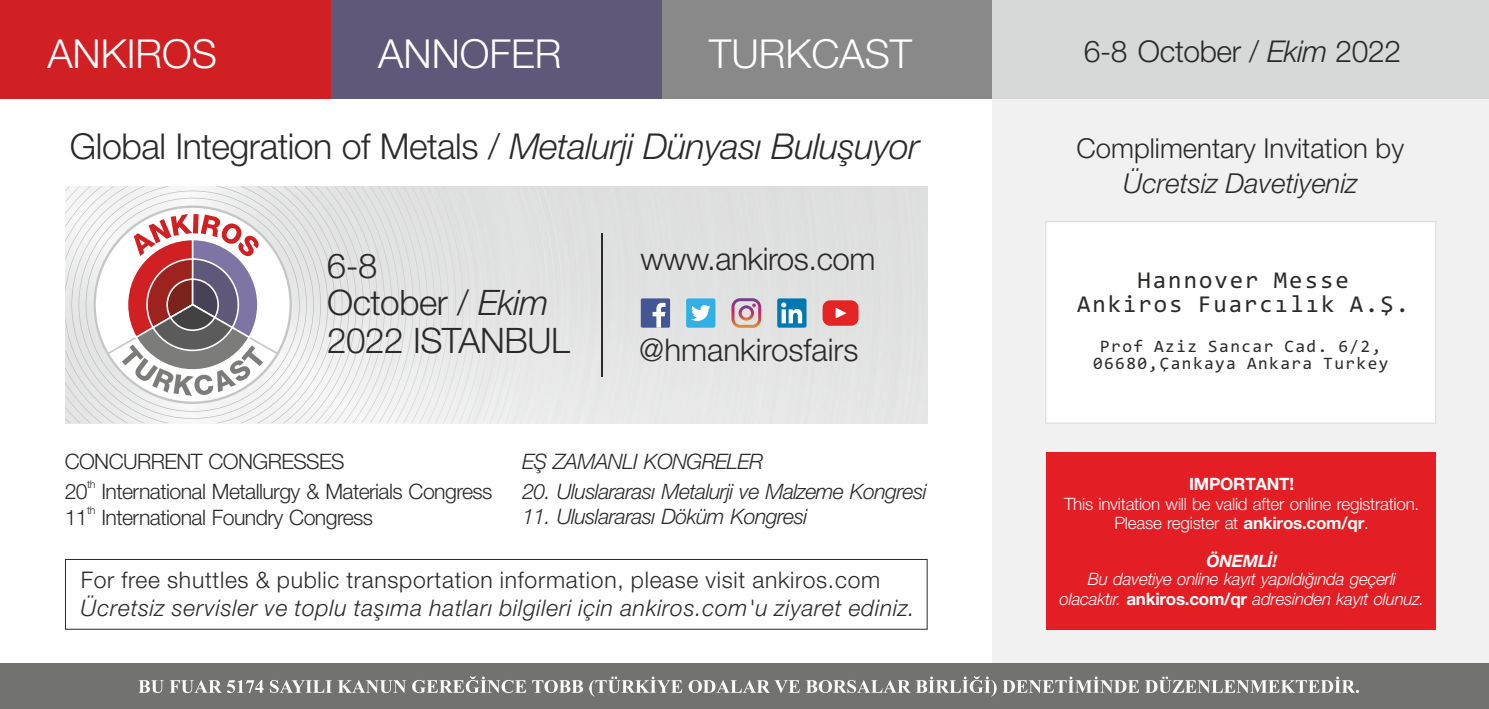
<style>
.page{position:relative;width:1489px;height:709px;background:#fff}
.page>*{position:absolute;margin:0;border:0;box-sizing:border-box;transform-origin:0 0}
.t1{font:300 40px "Helvetica Neue LT Pro";color:#fefefe}
.t2{font:300 35.75px "Helvetica Neue LT Pro";letter-spacing:-.015em;color:#2b2a29}
.t3{font:300 35px/38.2px "Helvetica Neue LT Pro";letter-spacing:-.015em;color:#2b2a29}
.t4{font:300 34.25px "Helvetica Neue LT Pro";color:#2b2a29}
.t5{font:300 31.25px "Helvetica Neue LT Pro";color:#2b2a29}
.t6{font:300 30px "Helvetica Neue LT Pro";letter-spacing:-.015em;color:#2b2a29}
.t7{font:300 27.5px "Helvetica Neue LT Pro";color:#2b2a29}
.t8{font:italic 300 27.5px "Helvetica Neue LT Pro";color:#2b2a29}
.t9{font:24.25px/24.2px "Consolas";letter-spacing:.085em;color:#2b2a29;text-align:center}
.t10{font:italic 300 23px "Helvetica Neue LT Pro";letter-spacing:.03em;color:#2b2a29}
.t11{font:300 23px "Helvetica Neue LT Pro";letter-spacing:.03em;color:#2b2a29}
.t12{font:300 21.25px "Helvetica Neue LT Pro";letter-spacing:-.03em;color:#2b2a29}
.t13{font:italic 300 21.25px "Helvetica Neue LT Pro";letter-spacing:-.03em;color:#2b2a29}
.t14{font:17.5px/17.5px "Consolas";letter-spacing:.085em;color:#2b2a29;text-align:center}
.t15{font:italic 300 17px/19.2px "Helvetica Neue LT Pro";letter-spacing:-.015em;color:#fefefe;text-align:center}
.t16{font:300 17px/19.2px "Helvetica Neue LT Pro";letter-spacing:-.015em;color:#fefefe;text-align:center}
.t17{font:700 17px "Helvetica Neue LT Pro";letter-spacing:-.015em;color:#fefefe}
.t18{font:italic 700 17px "Helvetica Neue LT Pro";letter-spacing:-.015em;color:#fefefe}
.t19{font:300 10.75px "Helvetica Neue LT Pro";color:#2b2a29}
.s1{font-style:italic}
.s2{font-weight:700}
.s3{font-weight:700;font-style:normal}
</style>
<div class="page">
<div style="left:992px;top:0;width:496px;height:709px;background:#f1f1f1"></div>
<div style="left:0;top:663px;width:1488px;height:46px;background:#727271"></div>
<div style="left:661px;top:0;width:331px;height:99px;background:#898989"></div>
<div style="left:0;top:0;width:331px;height:99px;background:#d12023"></div>
<div style="left:331px;top:0;width:330px;height:99px;background:#5f5879"></div>
<div style="left:992px;top:0;width:496px;height:99px;background:#d7d8d8"></div>
<svg style="left:138px;top:676px;width:1000px;height:20px"></svg>
<svg style="left:1145px;top:676px;width:213px;height:17px"></svg>
<div style="left:1045px;top:452px;width:390px;height:177px;background:#e31e24"></div>
<svg style="left:65px;top:559px;width:862px;height:70px"></svg>
<img style="left:385px;top:186px;width:542px;height:237px">
<svg style="left:65px;top:186px;width:320px;height:237px"></svg>
<div style="left:640px;top:298px;width:30px;height:30px;background:#435796;border-radius:2px"></div>
<svg style="left:652px;top:303px;width:13px;height:25px"></svg>
<div style="left:777px;top:298px;width:29px;height:30px;background:#0078b4;border-radius:2px"></div>
<svg style="left:781px;top:302px;width:21px;height:21px"></svg>
<svg style="left:731px;top:298px;width:30px;height:30px"></svg>
<svg style="left:822px;top:300px;width:36px;height:26px"></svg>
<div style="left:686px;top:298px;width:29px;height:30px;background:#32b0e5;border-radius:2px"></div>
<svg style="left:691px;top:305px;width:19px;height:16px"></svg>
<hr style="left:601px;top:233px;width:2px;height:144px;background:#2b2a29">
<div style="left:1045px;top:221px;width:391px;height:203px;background:#fefefe"></div>
<svg style="left:93px;top:205px;width:199px;height:199px"></svg>
<h1 class="t1" style="left:47px;top:39px;width:171px">ANKIROS</h1>
<h1 class="t1" style="left:378px;top:39px;width:185px">ANNOFER</h1>
<h1 class="t1" style="left:709px;top:39px;width:205px">TURKCAST</h1>
<h3 class="t6" style="left:1083px;top:40px;width:319px">6-8 October / <span class="s1">Ekim</span> 2022</h3>
<h2 class="t2" style="left:70px;top:134px;width:851px">Global Integration of Metals / <span class="s1">Metalurji Dünyası Buluşuyor</span></h2>
<h3 class="t4" style="left:327px;top:253px;width:52px">6-8</h3>
<h3 class="t3" style="left:327px;top:288px;width:244px">October / <span class="s1">Ekim<br></span>2022 ISTANBUL</h3>
<h3 class="t5" style="left:640px;top:248px;width:236px">www.ankiros.com</h3>
<h3 class="t5" style="left:639px;top:339px;width:221px">@hmankirosfairs</h3>
<p class="t12" style="left:65px;top:454px;width:281px">CONCURRENT CONGRESSES</p>
<p class="t19" style="left:87px;top:480px;width:10px">th</p>
<p class="t12" style="left:65px;top:484px;width:429px">20 International Metallurgy &amp; Materials Congress</p>
<p class="t19" style="left:87px;top:506px;width:10px">th</p>
<p class="t12" style="left:65px;top:509px;width:310px">11 International Foundry Congress</p>
<p class="t13" style="left:522px;top:454px;width:242px">EŞ ZAMANLI KONGRELER</p>
<p class="t13" style="left:522px;top:484px;width:406px">20. Uluslararası Metalurji ve Malzeme Kongresi</p>
<p class="t13" style="left:522px;top:509px;width:286px">11. Uluslararası Döküm Kongresi</p>
<p class="t11" style="left:81px;top:571px;width:801px">For free shuttles &amp; public transportation information, please visit ankiros.com</p>
<p class="t10" style="left:81px;top:599px;width:835px">Ücretsiz servisler ve toplu taşıma hatları bilgileri için ankiros.com'u ziyaret ediniz.</p>
<p class="t7" style="left:1076px;top:138px;width:329px">Complimentary Invitation by</p>
<p class="t8" style="left:1123px;top:173px;width:236px">Ücretsiz Davetiyeniz</p>
<p class="t9" style="left:1076px;top:270px;width:334px">Hannover Messe<br>Ankiros Fuarcılık A.Ş.</p>
<p class="t14" style="left:1093px;top:338px;width:297px">Prof Aziz Sancar Cad. 6/2,<br>06680,Çankaya Ankara Turkey</p>
<p class="t17" style="left:1189px;top:478px;width:106px">IMPORTANT!</p>
<p class="t16" style="left:1063px;top:496px;width:357px">This invitation will be valid after online registration.<br>Please register at <span class="s2">ankiros.com/qr</span>.</p>
<p class="t18" style="left:1206px;top:554px;width:73px">ÖNEMLİ!</p>
<p class="t15" style="left:1059px;top:572px;width:366px">Bu davetiye online kayıt yapıldığında geçerli olacaktır. <span class="s3">ankiros.com/qr</span> adresinden kayıt olunuz.</p>
</div>
